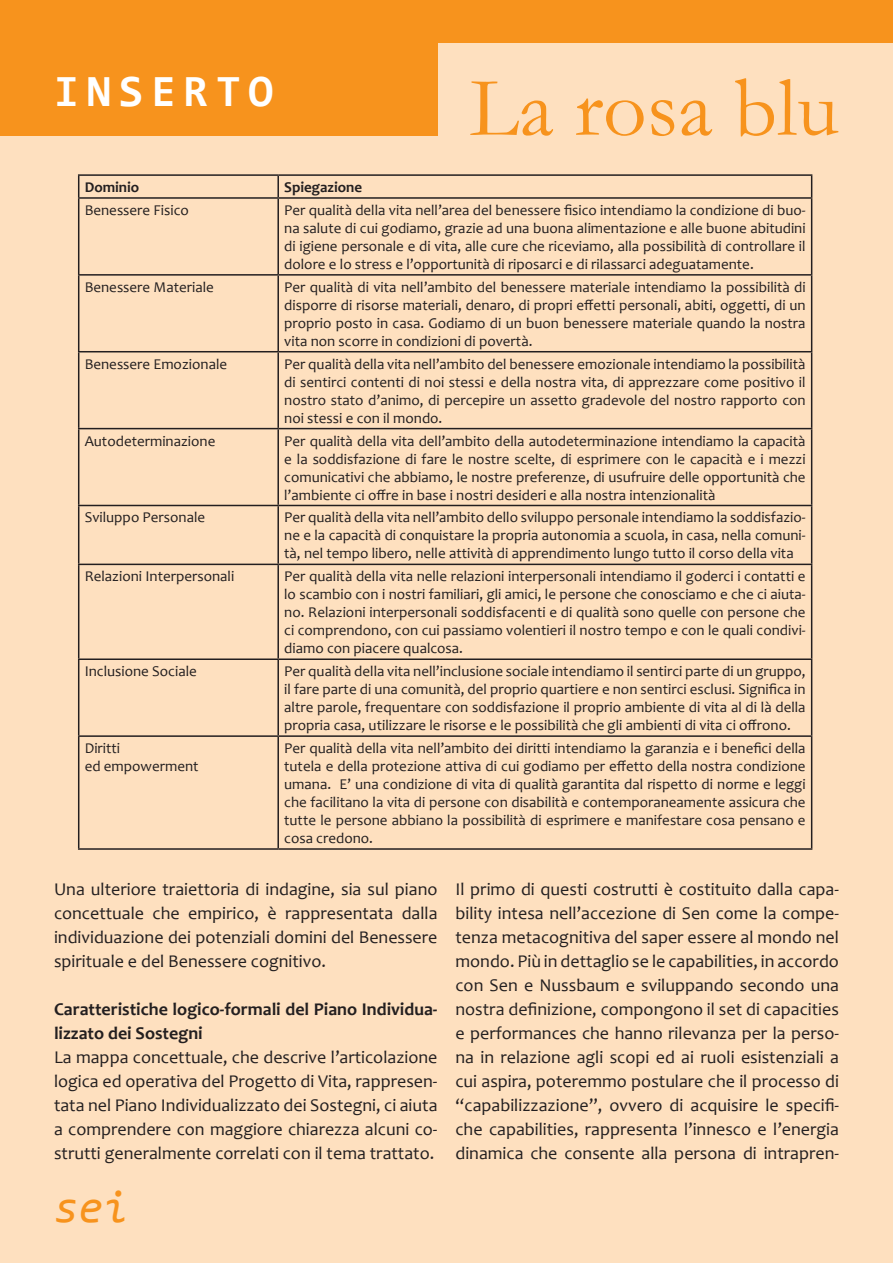
<style>
.page{position:relative;width:893px;height:1263px;background:#fee0bf}
.page>*{position:absolute;margin:0;border:0;box-sizing:border-box;transform-origin:0 0}
.t1{font:85.65px "Garamond";color:#f7931d}
.t2{font:700 45px "Consolas";letter-spacing:.17em;color:#fff}
.t3{font:italic 45px "Consolas";color:#f7931d}
.t4{font:18px/24px "Candara";color:#231f20;text-align:justify}
.t5{font:700 18px/24px "Candara";color:#231f20}
.t6{font:15px/18px "Candara";color:#231f20;text-align:justify}
.t7{font:700 15px "Candara";color:#231f20}
</style>
<div class="page">
<div style="left:0;top:0;width:438px;height:136px;background:#f7931d"></div>
<div style="left:404px;top:0;width:489px;height:43px;background:#f7931d"></div>
<hr style="left:78px;top:174px;width:200px;height:2px;background:#231f20">
<svg style="left:78px;top:176px;width:1px;height:21px"></svg>
<hr style="left:278px;top:174px;width:534px;height:2px;background:#231f20">
<hr style="left:277px;top:176px;width:2px;height:21px;background:#231f20">
<svg style="left:811px;top:176px;width:1px;height:21px"></svg>
<hr style="left:78px;top:197px;width:200px;height:2px;background:#231f20">
<hr style="left:78px;top:199px;width:1px;height:75px;background:#231f20">
<hr style="left:278px;top:197px;width:534px;height:2px;background:#231f20">
<hr style="left:277px;top:199px;width:2px;height:75px;background:#231f20">
<hr style="left:811px;top:199px;width:1px;height:75px;background:#231f20">
<hr style="left:78px;top:274px;width:200px;height:2px;background:#231f20">
<hr style="left:78px;top:276px;width:1px;height:75px;background:#231f20">
<hr style="left:278px;top:274px;width:534px;height:2px;background:#231f20">
<hr style="left:277px;top:276px;width:2px;height:75px;background:#231f20">
<hr style="left:811px;top:276px;width:1px;height:75px;background:#231f20">
<hr style="left:78px;top:351px;width:200px;height:1px;background:#231f20">
<hr style="left:78px;top:352px;width:1px;height:76px;background:#231f20">
<hr style="left:278px;top:351px;width:534px;height:1px;background:#231f20">
<hr style="left:277px;top:352px;width:2px;height:76px;background:#231f20">
<hr style="left:811px;top:352px;width:1px;height:76px;background:#231f20">
<hr style="left:78px;top:428px;width:200px;height:1px;background:#231f20">
<hr style="left:78px;top:429px;width:1px;height:76px;background:#231f20">
<hr style="left:278px;top:428px;width:534px;height:1px;background:#231f20">
<hr style="left:277px;top:429px;width:2px;height:76px;background:#231f20">
<hr style="left:811px;top:429px;width:1px;height:76px;background:#231f20">
<hr style="left:78px;top:505px;width:200px;height:1px;background:#231f20">
<hr style="left:78px;top:506px;width:1px;height:58px;background:#231f20">
<hr style="left:278px;top:505px;width:534px;height:1px;background:#231f20">
<hr style="left:277px;top:506px;width:2px;height:58px;background:#231f20">
<hr style="left:811px;top:506px;width:1px;height:58px;background:#231f20">
<hr style="left:78px;top:564px;width:200px;height:1px;background:#231f20">
<hr style="left:78px;top:565px;width:1px;height:93px;background:#231f20">
<hr style="left:278px;top:564px;width:534px;height:1px;background:#231f20">
<hr style="left:277px;top:565px;width:2px;height:93px;background:#231f20">
<hr style="left:811px;top:565px;width:1px;height:93px;background:#231f20">
<hr style="left:78px;top:658px;width:200px;height:2px;background:#231f20">
<hr style="left:78px;top:660px;width:1px;height:75px;background:#231f20">
<hr style="left:278px;top:658px;width:534px;height:2px;background:#231f20">
<hr style="left:277px;top:660px;width:2px;height:75px;background:#231f20">
<hr style="left:811px;top:660px;width:1px;height:75px;background:#231f20">
<hr style="left:78px;top:735px;width:200px;height:2px;background:#231f20">
<hr style="left:78px;top:737px;width:1px;height:111px;background:#231f20">
<hr style="left:278px;top:735px;width:534px;height:2px;background:#231f20">
<hr style="left:277px;top:737px;width:2px;height:111px;background:#231f20">
<hr style="left:811px;top:737px;width:1px;height:111px;background:#231f20">
<hr style="left:78px;top:848px;width:200px;height:2px;background:#231f20">
<hr style="left:278px;top:848px;width:534px;height:2px;background:#231f20">
<h2 class="t2" style="left:54px;top:62px;width:221px">INSERTO</h2>
<h1 class="t1" style="left:470px;top:56px;width:371px">La rosa blu</h1>
<p class="t7" style="left:85px;top:178px;width:56px">Dominio</p>
<p class="t7" style="left:284px;top:178px;width:79px">Spiegazione</p>
<p class="t6" style="left:85px;top:201px;width:106px">Benessere Fisico</p>
<p class="t6" style="left:284px;top:201px;width:523px">Per qualità della vita nell’area del benessere fisico intendiamo la condizione di buo&shy;na salute di cui godiamo, grazie ad una buona alimentazione e alle buone abitudini di igiene personale e di vita, alle cure che riceviamo, alla possibilità di controllare il dolore e lo stress e l’opportunità di riposarci e di rilassarci adeguatamente.</p>
<p class="t6" style="left:85px;top:278px;width:131px">Benessere Materiale</p>
<p class="t6" style="left:284px;top:278px;width:523px">Per qualità di vita nell’ambito del benessere materiale intendiamo la possibilità di disporre di risorse materiali, denaro, di propri effetti personali, abiti, oggetti, di un proprio posto in casa. Godiamo di un buon benessere materiale quando la nostra vita non scorre in condizioni di povertà.</p>
<p class="t6" style="left:85px;top:355px;width:144px">Benessere Emozionale</p>
<p class="t6" style="left:284px;top:355px;width:523px">Per qualità della vita nell’ambito del benessere emozionale intendiamo la possibilità di sentirci contenti di noi stessi e della nostra vita, di apprezzare come positivo il nostro stato d’animo, di percepire un assetto gradevole del nostro rapporto con noi stessi e con il mondo.</p>
<p class="t6" style="left:85px;top:431px;width:132px">Autodeterminazione</p>
<p class="t6" style="left:284px;top:431px;width:523px">Per qualità della vita dell’ambito della autodeterminazione intendiamo la capacità e la soddisfazione di fare le nostre scelte, di esprimere con le capacità e i mezzi comunicativi che abbiamo, le nostre preferenze, di usufruire delle opportunità che l’ambiente ci offre in base i nostri desideri e alla nostra intenzionalità</p>
<p class="t6" style="left:85px;top:508px;width:122px">Sviluppo Personale</p>
<p class="t6" style="left:284px;top:508px;width:523px">Per qualità della vita nell’ambito dello sviluppo personale intendiamo la soddisfazio&shy;ne e la capacità di conquistare la propria autonomia a scuola, in casa, nella comuni&shy;tà, nel tempo libero, nelle attività di apprendimento lungo tutto il corso della vita</p>
<p class="t6" style="left:85px;top:567px;width:151px">Relazioni Interpersonali</p>
<p class="t6" style="left:284px;top:567px;width:523px">Per qualità della vita nelle relazioni interpersonali intendiamo il goderci i contatti e lo scambio con i nostri familiari, gli amici, le persone che conosciamo e che ci aiuta&shy;no. Relazioni interpersonali soddisfacenti e di qualità sono quelle con persone che ci comprendono, con cui passiamo volentieri il nostro tempo e con le quali condivi&shy;diamo con piacere qualcosa.</p>
<p class="t6" style="left:85px;top:662px;width:114px">Inclusione Sociale</p>
<p class="t6" style="left:284px;top:662px;width:523px">Per qualità della vita nell’inclusione sociale intendiamo il sentirci parte di un gruppo, il fare parte di una comunità, del proprio quartiere e non sentirci esclusi. Significa in altre parole, frequentare con soddisfazione il proprio ambiente di vita al di là della propria casa, utilizzare le risorse e le possibilità che gli ambienti di vita ci offrono.</p>
<p class="t6" style="left:85px;top:739px;width:37px">Diritti</p>
<p class="t6" style="left:85px;top:757px;width:115px">ed empowerment</p>
<p class="t6" style="left:284px;top:739px;width:523px">Per qualità della vita nell’ambito dei diritti intendiamo la garanzia e i benefici della tutela e della protezione attiva di cui godiamo per effetto della nostra condizione umana. E’ una condizione di vita di qualità garantita dal rispetto di norme e leggi che facilitano la vita di persone con disabilità e contemporaneamente assicura che tutte le persone abbiano la possibilità di esprimere e manifestare cosa pensano e cosa credono.</p>
<p class="t4" style="left:54px;top:877px;width:385px">Una ulteriore traiettoria di indagine, sia sul piano concettuale che empirico, è rappresentata dalla individuazione dei potenziali domini del Benessere spirituale e del Benessere cognitivo.</p>
<p class="t5" style="left:54px;top:997px;width:385px">Caratteristiche logico-formali del Piano Individua&shy;lizzato dei Sostegni</p>
<p class="t4" style="left:54px;top:1045px;width:385px">La mappa concettuale, che descrive l’articolazione logica ed operativa del Progetto di Vita, rappresen&shy;tata nel Piano Individualizzato dei Sostegni, ci aiuta a comprendere con maggiore chiarezza alcuni co&shy;strutti generalmente correlati con il tema trattato.</p>
<p class="t3" style="left:54px;top:1176px;width:76px">sei</p>
<p class="t4" style="left:455px;top:877px;width:385px">Il primo di questi costrutti è costituito dalla capa&shy;bility intesa nell’accezione di Sen come la compe&shy;tenza metacognitiva del saper essere al mondo nel mondo. Più in dettaglio se le capabilities, in accordo con Sen e Nussbaum e sviluppando secondo una nostra definizione, compongono il set di capacities e performances che hanno rilevanza per la perso&shy;na in relazione agli scopi ed ai ruoli esistenziali a cui aspira, poteremmo postulare che il processo di “capabilizzazione”, ovvero di acquisire le specifi&shy;che capabilities, rappresenta l’innesco e l’energia dinamica che consente alla persona di intrapren-</p>
</div>
